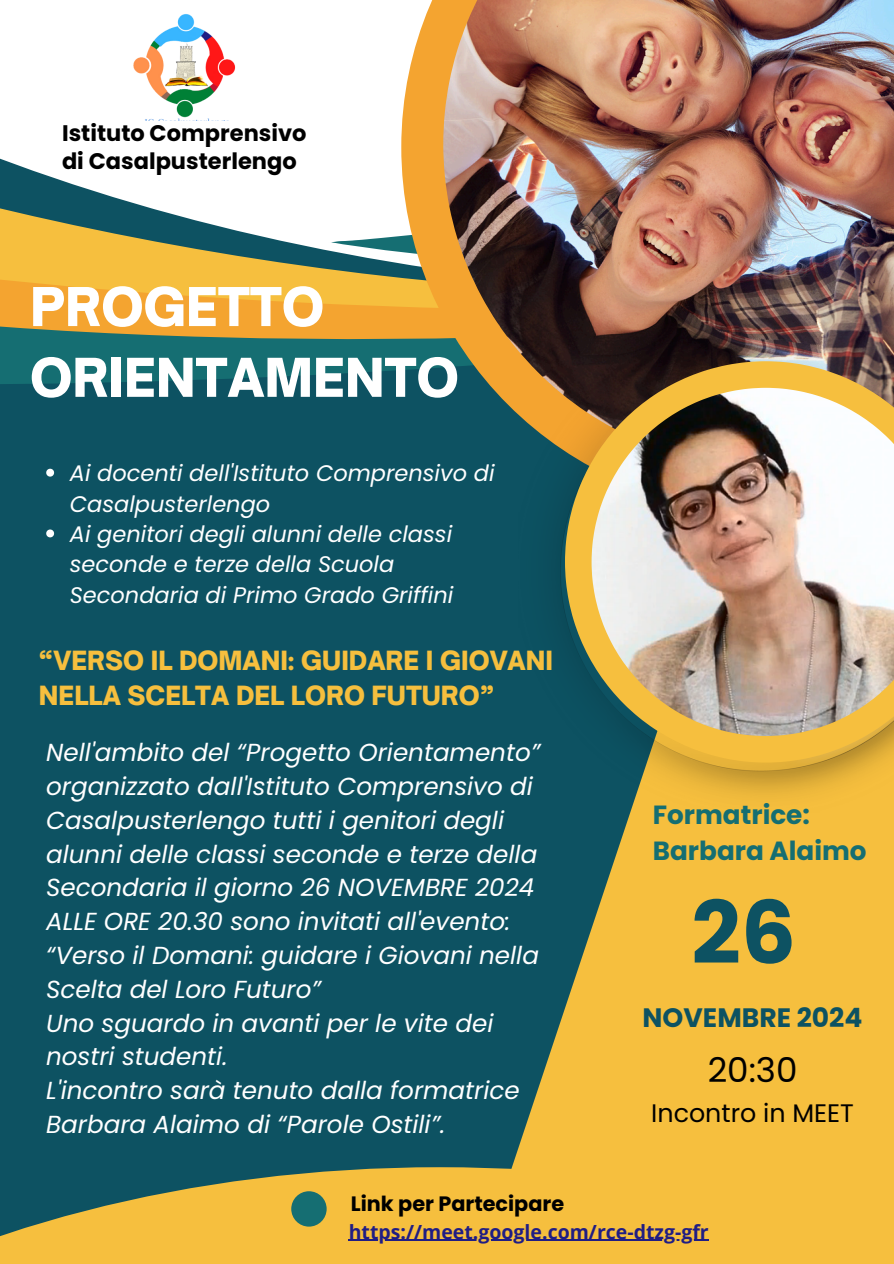
<style>
.page{position:relative;width:894px;height:1264px;background:#fff}
.page>*{position:absolute;margin:0;border:0;box-sizing:border-box;transform-origin:0 0}
.t1{font:700 86.7px "Poppins";color:#0d5262}
.t2{font:900 51.15px/70.8px "Open Sauce One";color:#fff}
.t3{font:34.05px "Poppins";color:#000}
.t4{font:700 26.55px "Poppins";color:#0d5262}
.t5{font:700 26.25px/36px "Poppins";color:#156e72}
.t6{font:900 25.35px/34.8px "Open Sauce One";color:#f6bf3e}
.t7{font:25.35px "Poppins";color:#000}
.t8{font:italic 24.6px/33.8px "Poppins";color:#fff}
.t9{font:italic 22.5px/30.3px "Poppins";color:#fff}
.t10{font:700 22.5px/27px "Poppins";color:#000}
.t11{font:700 20.7px "Poppins";color:#000}
.t12{font:700 19.5px "Open Sans";color:#201d84}
</style>
<div class="page">
<div style="left:0;top:461px;width:893px;height:802px;background:#0d5262"></div>
<svg style="left:512px;top:812px;width:381px;height:355px;fill:#f6bf3e"></svg>
<div style="left:0;top:1167px;width:893px;height:96px;background:#f6bf3e"></div>
<div style="left:0;top:301px;width:893px;height:164px;background:#0d5262"></div>
<svg style="left:0;top:355px;width:401px;height:29px;fill:#156e72"></svg>
<svg style="left:0;top:120px;width:229px;height:107px"></svg>
<svg style="left:0;top:227px;width:401px;height:128px;background:#ba9f4a"></svg>
<svg style="left:329px;top:242px;width:72px;height:51px"></svg>
<svg style="left:331px;top:227px;width:70px;height:15px"></svg>
<svg style="left:46px;top:469px;width:8px;height:7px"></svg>
<svg style="left:46px;top:529px;width:8px;height:8px"></svg>
<div style="left:291px;top:1191px;width:35px;height:35px;background:#156e72;border-radius:50%"></div>
<svg style="left:401px;top:0;width:42px;height:370px;background:#daac57"></svg>
<img style="left:443px;top:0;width:450px;height:414px">
<img style="left:518px;top:327px;width:375px;height:485px">
<svg style="left:565px;top:361px;width:328px;height:401px"></svg>
<img style="left:591px;top:388px;width:302px;height:348px">
<img style="left:133px;top:14px;width:103px;height:106px">
<hr style="left:348px;top:1239px;width:360px;height:1px;background:#201d84">
<h2 class="t10" style="left:62px;top:120px;width:246px">Istituto Comprensivo di Casalpusterlengo</h2>
<h2 class="t2" style="left:30px;top:271px;width:430px">PROGETTO<br>ORIENTAMENTO</h2>
<p class="t9" style="left:70px;top:458px;width:426px">Ai docenti dell'Istituto Comprensivo di<br>Casalpusterlengo</p>
<p class="t9" style="left:70px;top:519px;width:385px">Ai genitori degli alunni delle classi seconde e terze della Scuola<br>Secondaria di Primo Grado Griffini</p>
<p class="t6" style="left:39px;top:642px;width:515px">“VERSO IL DOMANI: GUIDARE I GIOVANI<br>NELLA SCELTA DEL LORO FUTURO”</p>
<p class="t8" style="left:46px;top:736px;width:495px">Nell'ambito del “Progetto Orientamento” organizzato dall'Istituto Comprensivo di Casalpusterlengo tutti i genitori degli alunni delle classi seconde e terze della Secondaria il giorno 26 NOVEMBRE 2024<br>ALLE ORE 20.30 sono invitati all'evento: “Verso il Domani: guidare i Giovani nella Scelta del Loro Futuro”<br>Uno sguardo in avanti per le vite dei nostri studenti.<br>L'incontro sarà tenuto dalla formatrice Barbara Alaimo di “Parole Ostili”.</p>
<p class="t11" style="left:351px;top:1189px;width:215px">Link per Partecipare</p>
<h6 class="t5" style="left:652px;top:797px;width:215px">Formatrice:<br>Barbara Alaimo</h6>
<h3 class="t1" style="left:691px;top:872px;width:106px">26</h3>
<h4 class="t4" style="left:642px;top:998px;width:221px">NOVEMBRE 2024</h4>
<p class="t3" style="left:707px;top:1046px;width:91px">20:30</p>
<h3 class="t7" style="left:651px;top:1095px;width:204px">Incontro in MEET</h3>
<h5 class="t12" style="left:348px;top:1217px;width:361px">https://meet.google.com/rce-dtzg-gfr</h5>
</div>
